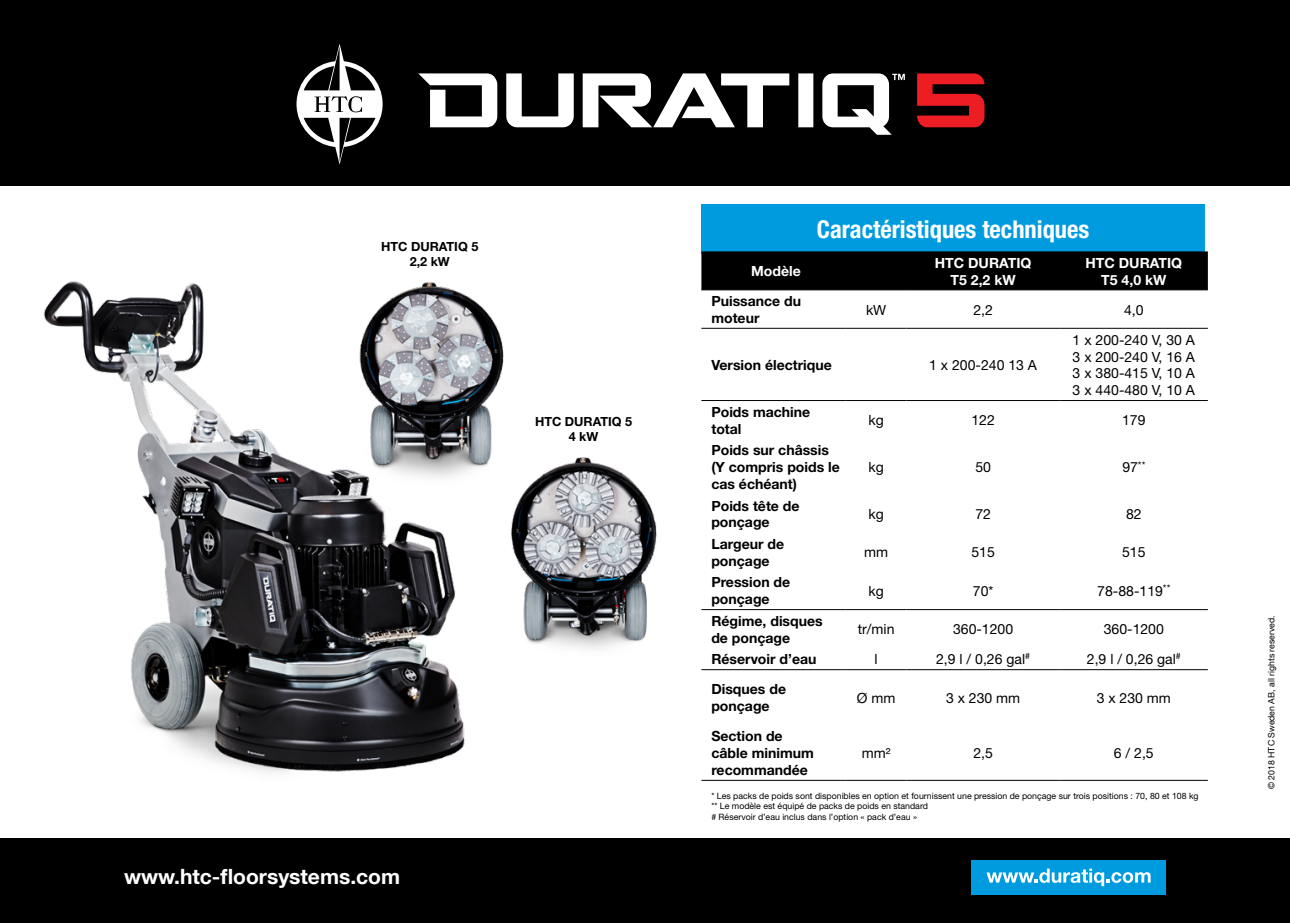
<style>
.page{position:relative;width:1290px;height:923px;background:#fff}
.page>*{position:absolute;margin:0;border:0;box-sizing:border-box;transform-origin:0 0}
.t1{font:700 condensed 24.5px "Helvetica Neue";color:#fff}
.t2{font:700 21px "Helvetica Neue LT Com";color:#fff}
.t3{font:700 14px/16.8px "Helvetica Neue";color:#000}
.t4{font:14px/16.8px "Helvetica Neue";color:#000;text-align:justify}
.t5{font:700 14px/16.8px "Helvetica Neue";color:#fff;text-align:center}
.t6{font:700 12.6px/15px "Helvetica Neue";color:#000;text-align:center}
.t7{font:8.75px/10.5px "Helvetica Neue";color:#000}
.t8{font:8.75px "Helvetica Neue LT Com";color:#000}
</style>
<div class="page">
<div style="left:0;top:838px;width:1290px;height:85px;background:#000"></div>
<div style="left:0;top:0;width:1290px;height:185px;background:#000"></div>
<svg style="left:506px;top:73px;width:68px;height:55px"></svg>
<svg style="left:418px;top:73px;width:79px;height:54px"></svg>
<div style="left:798px;top:73px;width:15px;height:54px;background:#fff"></div>
<svg style="left:583px;top:73px;width:206px;height:54px"></svg>
<svg style="left:822px;top:73px;width:83px;height:62px"></svg>
<svg style="left:917px;top:73px;width:67px;height:54px"></svg>
<svg style="left:296px;top:44px;width:87px;height:121px"></svg>
<img style="left:43px;top:281px;width:422px;height:492px">
<div style="left:701px;top:204px;width:504px;height:50px;background:#009bdf"></div>
<div style="left:971px;top:860px;width:195px;height:34px;background:#009bdf"></div>
<svg style="left:986px;top:868px;width:164px;height:18px"></svg>
<img style="left:335px;top:281px;width:169px;height:209px">
<img style="left:489px;top:425px;width:168px;height:224px">
<div style="left:701px;top:251px;width:507px;height:38px;background:#000"></div>
<hr style="left:701px;top:289px;width:145px;height:1px;background:#000">
<hr style="left:846px;top:289px;width:60px;height:1px;background:#000">
<hr style="left:906px;top:289px;width:154px;height:1px;background:#000">
<hr style="left:1060px;top:289px;width:148px;height:1px;background:#000">
<hr style="left:701px;top:328px;width:145px;height:1px;background:#000">
<hr style="left:846px;top:328px;width:60px;height:1px;background:#000">
<hr style="left:906px;top:328px;width:154px;height:1px;background:#000">
<hr style="left:1060px;top:328px;width:148px;height:1px;background:#000">
<hr style="left:701px;top:400px;width:145px;height:1px;background:#000">
<hr style="left:846px;top:400px;width:60px;height:1px;background:#000">
<hr style="left:906px;top:400px;width:154px;height:1px;background:#000">
<hr style="left:1060px;top:400px;width:148px;height:1px;background:#000">
<hr style="left:701px;top:609px;width:145px;height:1px;background:#000">
<hr style="left:846px;top:609px;width:60px;height:1px;background:#000">
<hr style="left:906px;top:609px;width:154px;height:1px;background:#000">
<hr style="left:1060px;top:609px;width:148px;height:1px;background:#000">
<hr style="left:701px;top:669px;width:145px;height:1px;background:#000">
<hr style="left:846px;top:669px;width:60px;height:1px;background:#000">
<hr style="left:906px;top:669px;width:154px;height:1px;background:#000">
<hr style="left:1060px;top:669px;width:148px;height:1px;background:#000">
<hr style="left:701px;top:780px;width:145px;height:1px;background:#000">
<hr style="left:846px;top:780px;width:60px;height:1px;background:#000">
<hr style="left:906px;top:780px;width:154px;height:1px;background:#000">
<hr style="left:1060px;top:780px;width:148px;height:1px;background:#000">
<p class="t6" style="left:381px;top:239px;width:99px">HTC DURATIQ 5<br>2,2 kW</p>
<p class="t6" style="left:535px;top:413px;width:99px">HTC DURATIQ 5<br>4 kW</p>
<h2 class="t2" style="left:124px;top:863px;width:278px">www.htc-floorsystems.com</h2>
<h1 class="t1" style="left:817px;top:215px;width:274px">Caractéristiques techniques</h1>
<p class="t5" style="left:751px;top:262px;width:51px">Modèle</p>
<p class="t5" style="left:935px;top:254px;width:98px">HTC DURATIQ<br>T5 2,2 kW</p>
<p class="t5" style="left:1085px;top:254px;width:98px">HTC DURATIQ<br>T5 4,0 kW</p>
<p class="t3" style="left:711px;top:292px;width:91px">Puissance du moteur</p>
<p class="t4" style="left:866px;top:301px;width:22px">kW</p>
<p class="t4" style="left:973px;top:301px;width:21px">2,2</p>
<p class="t4" style="left:1124px;top:301px;width:21px">4,0</p>
<p class="t3" style="left:711px;top:356px;width:122px">Version électrique</p>
<p class="t4" style="left:929px;top:356px;width:109px">1 x 200-240 13 A</p>
<p class="t4" style="left:1072px;top:331px;width:124px">1 x 200-240 V, 30 A 3 x 200-240 V, 16 A 3 x 380-415 V, 10 A 3 x 440-480 V, 10 A</p>
<p class="t3" style="left:711px;top:403px;width:100px">Poids machine total</p>
<p class="t4" style="left:868px;top:412px;width:17px">kg</p>
<p class="t4" style="left:971px;top:412px;width:25px">122</p>
<p class="t4" style="left:1122px;top:412px;width:25px">179</p>
<p class="t3" style="left:711px;top:441px;width:130px">Poids sur châssis (Y compris poids le cas échéant)</p>
<p class="t4" style="left:868px;top:458px;width:17px">kg</p>
<p class="t4" style="left:975px;top:458px;width:17px">50</p>
<p class="t4" style="left:1122px;top:458px;width:25px">97<sup>**</sup></p>
<p class="t3" style="left:711px;top:497px;width:90px">Poids tête de ponçage</p>
<p class="t4" style="left:868px;top:505px;width:17px">kg</p>
<p class="t4" style="left:975px;top:505px;width:17px">72</p>
<p class="t4" style="left:1126px;top:505px;width:17px">82</p>
<p class="t3" style="left:711px;top:535px;width:74px">Largeur de ponçage</p>
<p class="t4" style="left:864px;top:544px;width:25px">mm</p>
<p class="t4" style="left:971px;top:544px;width:25px">515</p>
<p class="t4" style="left:1122px;top:544px;width:25px">515</p>
<p class="t3" style="left:711px;top:574px;width:80px">Pression de ponçage</p>
<p class="t4" style="left:868px;top:582px;width:17px">kg</p>
<p class="t4" style="left:973px;top:582px;width:22px">70*</p>
<p class="t4" style="left:1097px;top:582px;width:75px">78-88-119<sup>**</sup></p>
<p class="t3" style="left:711px;top:612px;width:113px">Régime, disques de ponçage</p>
<p class="t4" style="left:858px;top:621px;width:38px">tr/min</p>
<p class="t4" style="left:953px;top:621px;width:62px">360-1200</p>
<p class="t4" style="left:1104px;top:621px;width:62px">360-1200</p>
<p class="t3" style="left:711px;top:650px;width:107px">Réservoir d’eau</p>
<p class="t4" style="left:874px;top:651px;width:5px">l</p>
<p class="t4" style="left:936px;top:651px;width:95px">2,9 l / 0,26 gal<sup>#</sup></p>
<p class="t4" style="left:1087px;top:651px;width:95px">2,9 l / 0,26 gal<sup>#</sup></p>
<p class="t3" style="left:711px;top:680px;width:76px">Disques de ponçage</p>
<p class="t4" style="left:857px;top:689px;width:40px">Ø mm</p>
<p class="t4" style="left:946px;top:689px;width:76px">3 x 230 mm</p>
<p class="t4" style="left:1097px;top:689px;width:76px">3 x 230 mm</p>
<p class="t3" style="left:711px;top:727px;width:104px">Section de câble minimum recommandée</p>
<p class="t4" style="left:862px;top:744px;width:30px">mm²</p>
<p class="t4" style="left:973px;top:744px;width:21px">2,5</p>
<p class="t4" style="left:1114px;top:744px;width:41px">6 / 2,5</p>
<p class="t7" style="left:711px;top:790px;width:489px">* Les packs de poids sont disponibles en option et fournissent une pression de ponçage sur trois positions : 70, 80 et 108 kg ** Le modèle est équipé de packs de poids en standard<br># Réservoir d’eau inclus dans l’option « pack d’eau »</p>
<p class="t8" style="left:1266px;top:789px;width:175px;rotate:-90deg">© 2018 HTC Sweden AB, all rights reserved.</p>
</div>
